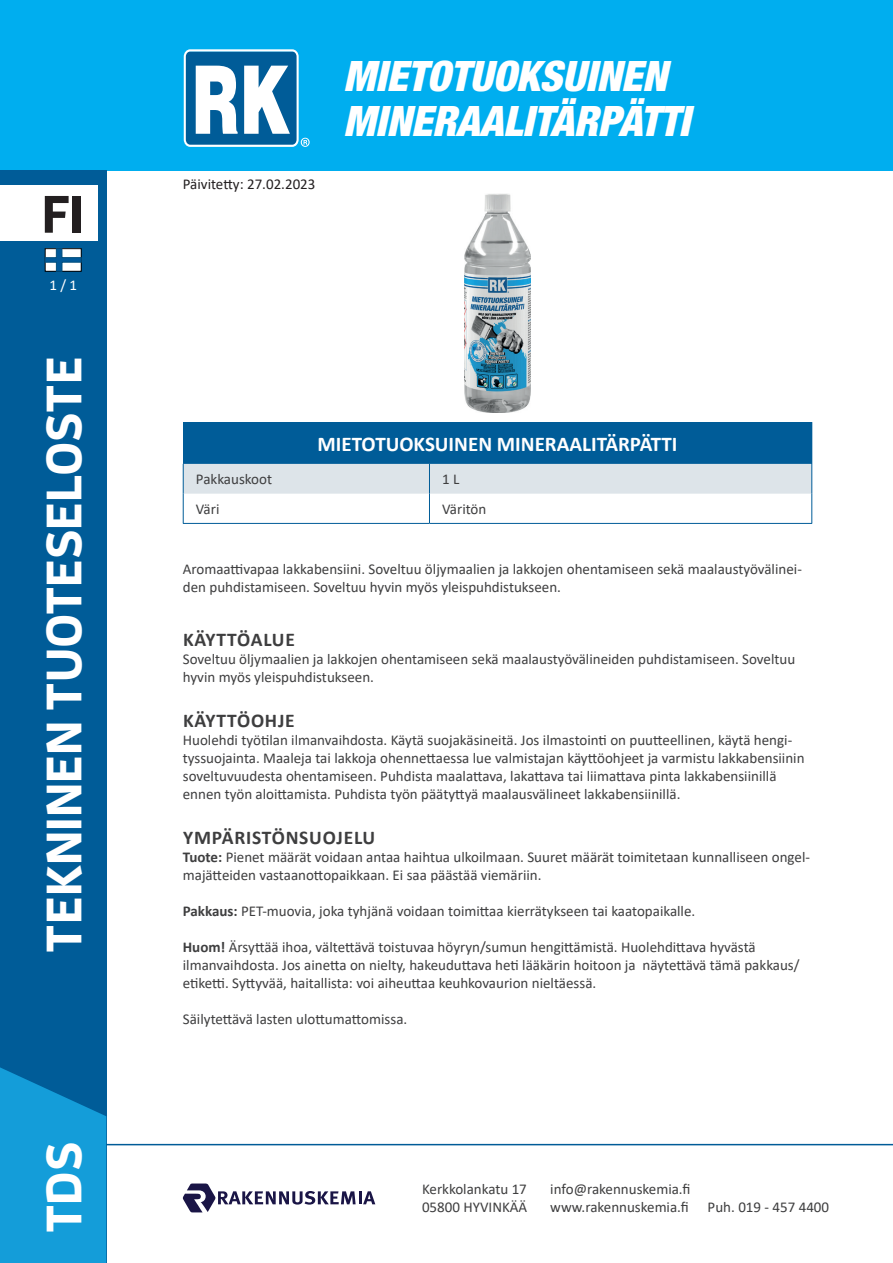
<style>
.page{position:relative;width:893px;height:1263px;background:#fff}
.page>*{position:absolute;margin:0;border:0;box-sizing:border-box;transform-origin:0 0}
.t1{font:700 52.5px "Enzo OT";color:#231f20}
.t2{font:700 49.5px "Enzo OT";color:#fff}
.t3{font:italic 900 condensed 42px/45px "Helvetica Neue LT Std";color:#fff}
.t4{font:700 21px "Calibri";color:#fff}
.t5{font:700 19.5px "Calibri";letter-spacing:.04em;color:#3e3e3f}
.t6{font:15px/18px "Calibri";color:#3e3e3f}
.t7{font:15px "Calibri";color:#231f20}
.t8{font:15px "Calibri";color:#fff}
.s1{font-weight:700}
</style>
<div class="page">
<div style="left:0;top:0;width:893px;height:170px;background:#00aeef"></div>
<div style="left:0;top:170px;width:106px;height:1093px;background:#005c98"></div>
<svg style="left:0;top:1067px;width:106px;height:196px;background:#1194d0"></svg>
<hr style="left:106px;top:1144px;width:787px;height:1px;background:#005c98">
<div style="left:0;top:186px;width:98px;height:55px;background:#fff"></div>
<svg style="left:184px;top:49px;width:126px;height:98px;background:#6faacc"></svg>
<svg style="left:45px;top:248px;width:36px;height:23px"></svg>
<svg style="left:182px;top:1183px;width:193px;height:29px"></svg>
<div style="left:183px;top:422px;width:629px;height:42px;background:#005c98"></div>
<svg style="left:183px;top:464px;width:629px;height:59px"></svg>
<hr style="left:183px;top:523px;width:246px;height:1px;background:#005c98">
<hr style="left:429px;top:523px;width:383px;height:1px;background:#005c98">
<img style="left:464px;top:194px;width:67px;height:218px">
<h1 class="t1" style="left:42px;top:181px;width:44px">FI</h1>
<p class="t8" style="left:49px;top:275px;width:29px">1 / 1</p>
<h2 class="t2" style="left:33px;top:952px;width:597px;rotate:-90deg">TEKNINEN TUOTESELOSTE</h2>
<h2 class="t2" style="left:33px;top:1233px;width:93px;rotate:-90deg">TDS</h2>
<p class="t7" style="left:183px;top:173px;width:134px">Päivitetty: 27.02.2023</p>
<h3 class="t3" style="left:344px;top:54px;width:348px">MIETOTUOKSUINEN<br>MINERAALITÄRPÄTTI</h3>
<h3 class="t4" style="left:318px;top:429px;width:361px">MIETOTUOKSUINEN MINERAALITÄRPÄTTI</h3>
<p class="t6" style="left:196px;top:470px;width:78px">Pakkauskoot</p>
<p class="t6" style="left:442px;top:470px;width:19px">1 L</p>
<p class="t6" style="left:196px;top:500px;width:25px">Väri</p>
<p class="t6" style="left:442px;top:500px;width:46px">Väritön</p>
<p class="t6" style="left:183px;top:559px;width:621px">Aromaattivapaa lakkabensiini. Soveltuu öljymaalien ja lakkojen ohentamiseen sekä maalaustyövälinei&shy;den puhdistamiseen. Soveltuu hyvin myös yleispuhdistukseen.</p>
<h3 class="t5" style="left:183px;top:626px;width:113px">KÄYTTÖALUE</h3>
<p class="t6" style="left:183px;top:649px;width:614px">Soveltuu öljymaalien ja lakkojen ohentamiseen sekä maalaustyövälineiden puhdistamiseen. Soveltuu hyvin myös yleispuhdistukseen.</p>
<h3 class="t5" style="left:183px;top:707px;width:113px">KÄYTTÖOHJE</h3>
<p class="t6" style="left:183px;top:730px;width:623px">Huolehdi työtilan ilmanvaihdosta. Käytä suojakäsineitä. Jos ilmastointi on puutteellinen, käytä hengi&shy;tyssuojainta. Maaleja tai lakkoja ohennettaessa lue valmistajan käyttöohjeet ja varmistu lakkabensiinin soveltuvuudesta ohentamiseen. Puhdista maalattava, lakattava tai liimattava pinta lakkabensiinillä ennen työn aloittamista. Puhdista työn päätyttyä maalausvälineet lakkabensiinillä.</p>
<h3 class="t5" style="left:183px;top:824px;width:194px">YMPÄRISTÖNSUOJELU</h3>
<p class="t6" style="left:183px;top:847px;width:629px"><span class="s1">Tuote:</span> Pienet määrät voidaan antaa haihtua ulkoilmaan. Suuret määrät toimitetaan kunnalliseen ongel&shy;majätteiden vastaanottopaikkaan. Ei saa päästää viemäriin.</p>
<p class="t6" style="left:183px;top:901px;width:514px"><span class="s1">Pakkaus:</span> PET-muovia, joka tyhjänä voidaan toimittaa kierrätykseen tai kaatopaikalle.</p>
<p class="t6" style="left:183px;top:937px;width:618px"><span class="s1">Huom!</span> Ärsyttää ihoa, vältettävä toistuvaa höyryn/sumun hengittämistä. Huolehdittava hyvästä ilmanvaihdosta. Jos ainetta on nielty, hakeuduttava heti lääkärin hoitoon ja näytettävä tämä pakkaus/ etiketti. Syttyvää, haitallista: voi aiheuttaa keuhkovaurion nieltäessä.</p>
<p class="t6" style="left:183px;top:1009px;width:226px">Säilytettävä lasten ulottumattomissa.</p>
<p class="t6" style="left:422px;top:1180px;width:107px">Kerkkolankatu 17<br>05800 HYVINKÄÄ</p>
<p class="t6" style="left:550px;top:1180px;width:142px">info@rakennuskemia.fi www.rakennuskemia.fi</p>
<p class="t6" style="left:708px;top:1198px;width:123px">Puh. 019 - 457 4400</p>
</div>
